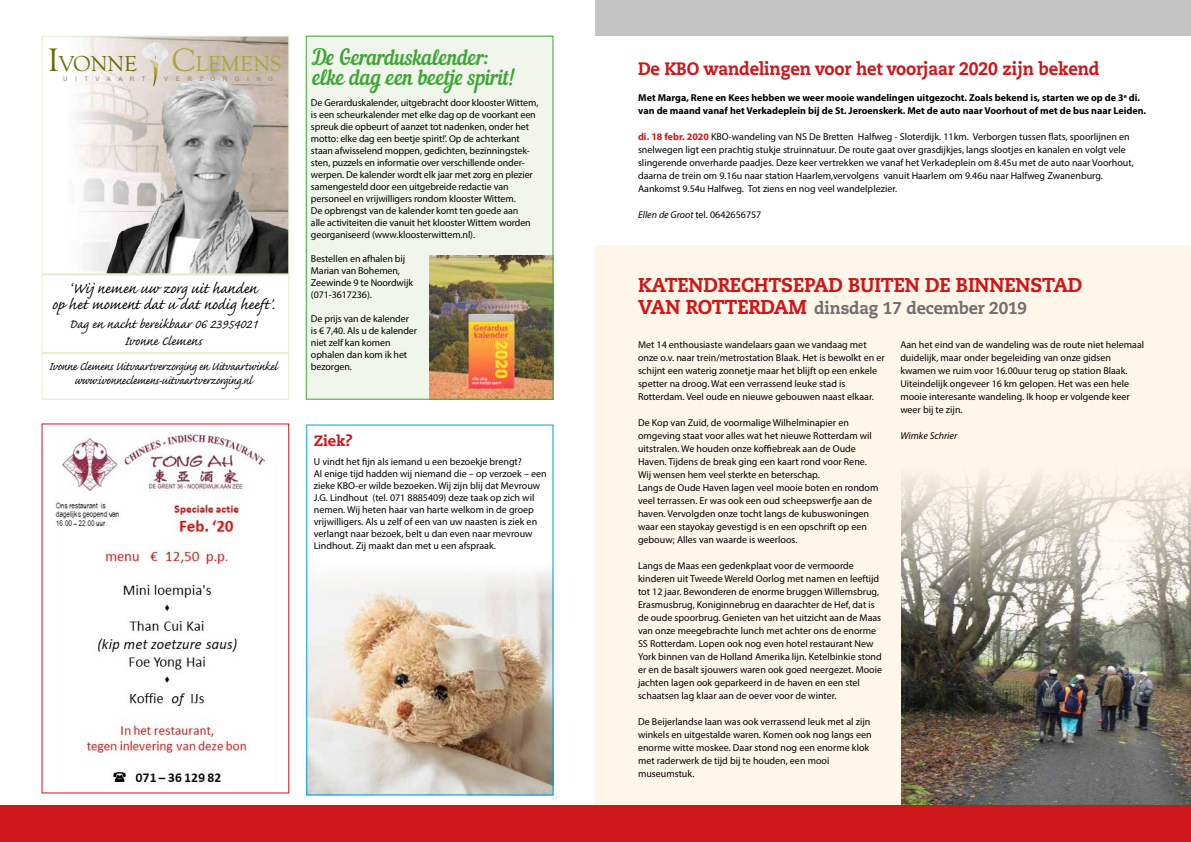
<style>
.page{position:relative;width:1191px;height:842px;background:#fff}
.page>*{position:absolute;margin:0;border:0;box-sizing:border-box;transform-origin:0 0}
.t1{font:22.4px "Goudy Old Style T";color:#a2aa3d}
.t2{font:22px/20px "Nautilus Pompilius";letter-spacing:-.01em;color:#3fa535;scale:.95 1}
.t3{font:800 20px "Caecilia LT Pro 85";letter-spacing:-.01em;color:#cd171a;scale:.95 1}
.t4{font:18.9px/16.4px "Caflisch Script";color:#000;text-align:center}
.t5{font:800 18px "Caecilia LT Pro 85";letter-spacing:-.01em;color:#cd171a;scale:.92 1}
.t6{font:800 17px "Caecilia LT Pro 85";letter-spacing:-.01em;color:#706f6f;scale:.95 1}
.t7{font:16.2px/16.4px "Caflisch Script";color:#000;text-align:center}
.t8{font:800 15px "Caecilia LT Pro 85";color:#cd171a}
.t9{font:14.9px/13.5px "Caflisch Script";letter-spacing:-.02em;color:#000;text-align:center;scale:.96 1}
.t10{font:10px/13px "Myriad Pro";color:#000}
.t11{font:700 10px/13px "Myriad Pro";color:#000}
.t12{font:italic 10px "Myriad Pro";color:#000}
.t13{font:6.2px "Arial";letter-spacing:1.2em;color:#928366}
.t14{font:6.2px "Arial";letter-spacing:1.2em;color:#908270}
.s1{font-size:33.6px;color:#636f03}
.s2{color:#636f03}
.s3{font-size:33.6px}
.s4{font-weight:700;color:#cd171a}
.s5{font-style:italic}
.s6{font-size:20px;color:#cd171a}
</style>
<div class="page">
<div style="left:596px;top:245px;width:595px;height:572px;background:#fef6e9"></div>
<img style="left:901px;top:475px;width:290px;height:330px">
<div style="left:306px;top:36px;width:247px;height:364px;background:#f1f6ec"></div>
<div style="left:595px;top:0;width:596px;height:36px;background:#c4c4c4"></div>
<div style="left:42px;top:423px;width:247px;height:370px;border:1px solid #cd171a"></div>
<img style="left:55px;top:434px;width:210px;height:348px">
<div style="left:0;top:805px;width:1191px;height:37px;background:#cd171a"></div>
<img style="left:308px;top:571px;width:243px;height:222px">
<img style="left:72px;top:38px;width:215px;height:235px">
<img style="left:193px;top:75px;width:17px;height:5px">
<svg style="left:44px;top:273px;width:243px;height:81px"></svg>
<svg style="left:138px;top:42px;width:31px;height:44px"></svg>
<div style="left:42px;top:36px;width:247px;height:364px;border:1px solid #e5edcc"></div>
<img style="left:429px;top:256px;width:122px;height:142px">
<div style="left:306px;top:36px;width:247px;height:364px;border:1px solid #3fa535"></div>
<h1 class="t1" style="left:48px;top:52px;width:235px"><span class="s1">I</span><span class="s2">VONNE</span> <span class="s3">C</span>LEMENS</h1>
<p class="t14" style="left:63px;top:75px;width:84px">UITVAART</p>
<p class="t13" style="left:164px;top:75px;width:110px">VERZORGING</p>
<h3 class="t4" style="left:52px;top:281px;width:224px">‘Wij nemen uw zorg uit handen<br>op het moment dat u dat nodig heeft’.</h3>
<h3 class="t7" style="left:69px;top:317px;width:189px">Dag en nacht bereikbaar 06 23954021<br>Ivonne Clemens</h3>
<h3 class="t9" style="left:49px;top:360px;width:240px">Ivonne Clemens Uitvaartverzorging en Uitvaartwinkel www.ivonneclemens-uitvaartverzorging.nl</h3>
<h2 class="t2" style="left:312px;top:49px;width:214px">De Gerarduskalender: elke dag een beetje spirit!</h2>
<p class="t10" style="left:311px;top:96px;width:229px;line-height:12px">De Gerarduskalender, uitgebracht door klooster Wittem, is een scheurkalender met elke dag op de voorkant een spreuk die opbeurt of aanzet tot nadenken, onder het motto: elke dag een beetje spirit!’. Op de achterkant staan afwisselend moppen, gedichten, bezinningstek&shy;sten, puzzels en informatie over verschillende onder&shy;werpen. De kalender wordt elk jaar met zorg en plezier samengesteld door een uitgebreide redactie van personeel en vrijwilligers rondom klooster Wittem.<br>De opbrengst van de kalender komt ten goede aan<br>alle activiteiten die vanuit het klooster Wittem worden georganiseerd (www.kloosterwittem.nl).</p>
<p class="t10" style="left:311px;top:252px;width:104px;line-height:12px">Bestellen en afhalen bij<br>Marian van Bohemen,<br>Zeewinde 9 te Noordwijk (071-3617236).</p>
<p class="t10" style="left:311px;top:312px;width:108px;line-height:12px">De prijs van de kalender is € 7,40. Als u de kalender niet zelf kan komen ophalen dan kom ik het bezorgen.</p>
<h3 class="t8" style="left:314px;top:431px;width:40px">Ziek?</h3>
<p class="t10" style="left:314px;top:456px;width:234px;line-height:12px">U vindt het fijn als iemand u een bezoekje brengt?<br>Al enige tijd hadden wij niemand die – op verzoek – een zieke KBO-er wilde bezoeken. Wij zijn blij dat Mevrouw J.G. Lindhout (tel. 071 8885409) deze taak op zich wil nemen. Wij heten haar van harte welkom in de groep vrijwilligers. Als u zelf of een van uw naasten is ziek en verlangt naar bezoek, belt u dan even naar mevrouw Lindhout. Zij maakt dan met u een afspraak.</p>
<h3 class="t5" style="left:638px;top:56px;width:503px">De KBO wandelingen voor het voorjaar 2020 zijn bekend</h3>
<p class="t11" style="left:638px;top:91px;width:509px">Met Marga, Rene en Kees hebben we weer mooie wandelingen uitgezocht. Zoals bekend is, starten we op de 3<sup>e</sup> di. van de maand vanaf het Verkadeplein bij de St. Jeroenskerk. Met de auto naar Voorhout of met de bus naar Leiden.</p>
<p class="t10" style="left:638px;top:130px;width:497px"><span class="s4">di. 18 febr. 2020</span> KBO-wandeling van NS De Bretten Halfweg - Sloterdijk. 11km. Verborgen tussen flats, spoorlijnen en snelwegen ligt een prachtig stukje struinnatuur. De route gaat over grasdijkjes, langs slootjes en kanalen en volgt vele slingerende onverharde paadjes. Deze keer vertrekken we vanaf het Verkadeplein om 8.45u met de auto naar Voorhout, daarna de trein om 9.16u naar station Haarlem,vervolgens vanuit Haarlem om 9.46u naar Halfweg Zwanenburg.<br>Aankomst 9.54u Halfweg. Tot ziens en nog veel wandelplezier.</p>
<p class="t10" style="left:638px;top:208px;width:125px"><span class="s5">Ellen de Groot</span> tel. 0642656757</p>
<h3 class="t3" style="left:638px;top:271px;width:469px">KATENDRECHTSEPAD BUITEN DE BINNENSTAD</h3>
<h3 class="t6" style="left:638px;top:296px;width:411px"><span class="s6">VAN ROTTERDAM</span> dinsdag 17 december 2019</h3>
<p class="t10" style="left:638px;top:338px;width:248px">Met 14 enthousiaste wandelaars gaan we vandaag met onze o.v. naar trein/metrostation Blaak. Het is bewolkt en er schijnt een waterig zonnetje maar het blijft op een enkele spetter na droog. Wat een verrassend leuke stad is Rotterdam. Veel oude en nieuwe gebouwen naast elkaar.</p>
<p class="t10" style="left:638px;top:416px;width:242px">De Kop van Zuid, de voormalige Wilhelminapier en omgeving staat voor alles wat het nieuwe Rotterdam wil uitstralen. We houden onze koffiebreak aan de Oude Haven. Tijdens de break ging een kaart rond voor Rene.<br>Wij wensen hem veel sterkte en beterschap.<br>Langs de Oude Haven lagen veel mooie boten en rondom veel terrassen. Er was ook een oud scheepswerfje aan de haven. Vervolgden onze tocht langs de kubuswoningen waar een stayokay gevestigd is en een opschrift op een gebouw; Alles van waarde is weerloos.</p>
<p class="t10" style="left:638px;top:559px;width:246px">Langs de Maas een gedenkplaat voor de vermoorde kinderen uit Tweede Wereld Oorlog met namen en leeftijd tot 12 jaar. Bewonderen de enorme bruggen Willemsbrug, Erasmusbrug, Koniginnebrug en daarachter de Hef, dat is de oude spoorbrug. Genieten van het uitzicht aan de Maas van onze meegebrachte lunch met achter ons de enorme SS Rotterdam. Lopen ook nog even hotel restaurant New York binnen van de Holland Amerika lijn. Ketelbinkie stond er en de basalt sjouwers waren ook goed neergezet. Mooie jachten lagen ook geparkeerd in de haven en een stel schaatsen lag klaar aan de oever voor de winter.</p>
<p class="t10" style="left:638px;top:715px;width:235px">De Beijerlandse laan was ook verrassend leuk met al zijn winkels en uitgestalde waren. Komen ook nog langs een enorme witte moskee. Daar stond nog een enorme klok met raderwerk de tijd bij te houden, een mooi museumstuk.</p>
<p class="t10" style="left:900px;top:338px;width:245px">Aan het eind van de wandeling was de route niet helemaal duidelijk, maar onder begeleiding van onze gidsen kwamen we ruim voor 16.00uur terug op station Blaak.<br>Uiteindelijk ongeveer 16 km gelopen. Het was een hele mooie interesante wandeling. Ik hoop er volgende keer weer bij te zijn.</p>
<p class="t12" style="left:900px;top:429px;width:58px">Wimke Schrier</p>
</div>
